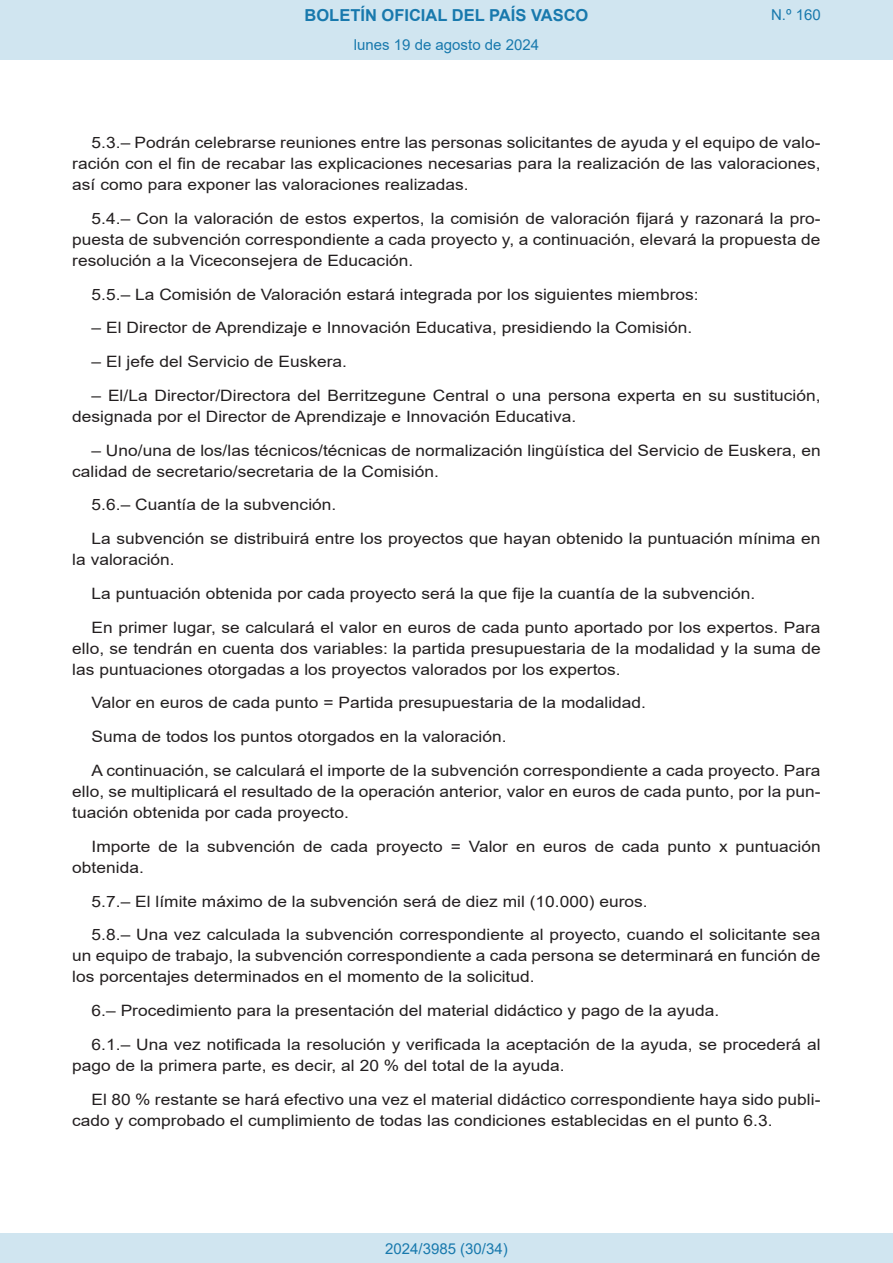
<style>
.page{position:relative;width:893px;height:1263px;background:#fff}
.page>*{position:absolute;margin:0;border:0;box-sizing:border-box;transform-origin:0 0}
.t1{font:700 16.5px "Arial";color:#1879ad}
.BOPVDetalle{font:15.6px/21px "Arial";color:#231f20;scale:1.11 1}
.Paginacion_Centro{font:15px "Arial";color:#1879ad}
</style>
<div class="page">
<div style="left:0;top:0;width:893px;height:60px;background:#d0e5f0"></div>
<div style="left:0;top:1233px;width:893px;height:30px;background:#d0e5f0"></div>
<p class="t1" style="left:305px;top:3px;width:285px">BOLETÍN OFICIAL DEL PAÍS VASCO</p>
<p class="Paginacion_Centro" style="left:354px;top:35px;width:187px">lunes 19 de agosto de 2024</p>
<p class="Paginacion_Centro" style="left:771px;top:5px;width:51px">N.º 160</p>
<p class="BOPVDetalle" style="left:72px;top:132px;width:676px;text-align:justify;text-indent:19px">5.3.– Podrán celebrarse reuniones entre las personas solicitantes de ayuda y el equipo de valo&shy;ración con el fin de recabar las explicaciones necesarias para la realización de las valoraciones, así como para exponer las valoraciones realizadas.</p>
<p class="BOPVDetalle" style="left:72px;top:208px;width:676px;text-align:justify;text-indent:19px">5.4.– Con la valoración de estos expertos, la comisión de valoración fijará y razonará la pro&shy;puesta de subvención correspondiente a cada proyecto y, a continuación, elevará la propuesta de resolución a la Viceconsejera de Educación.</p>
<p class="BOPVDetalle" style="left:92px;top:284px;width:548px">5.5.– La Comisión de Valoración estará integrada por los siguientes miembros:</p>
<p class="BOPVDetalle" style="left:92px;top:317px;width:543px">– El Director de Aprendizaje e Innovación Educativa, presidiendo la Comisión.</p>
<p class="BOPVDetalle" style="left:92px;top:351px;width:232px">– El jefe del Servicio de Euskera.</p>
<p class="BOPVDetalle" style="left:72px;top:385px;width:676px;text-indent:19px">– El/La Director/Directora del Berritzegune Central o una persona experta en su sustitución, designada por el Director de Aprendizaje e Innovación Educativa.</p>
<p class="BOPVDetalle" style="left:72px;top:440px;width:676px;text-indent:19px">– Uno/una de los/las técnicos/técnicas de normalización lingüística del Servicio de Euskera, en calidad de secretario/secretaria de la Comisión.</p>
<p class="BOPVDetalle" style="left:92px;top:494px;width:222px">5.6.– Cuantía de la subvención.</p>
<p class="BOPVDetalle" style="left:72px;top:528px;width:676px;text-indent:19px">La subvención se distribuirá entre los proyectos que hayan obtenido la puntuación mínima en la valoración.</p>
<p class="BOPVDetalle" style="left:92px;top:583px;width:599px">La puntuación obtenida por cada proyecto será la que fije la cuantía de la subvención.</p>
<p class="BOPVDetalle" style="left:72px;top:617px;width:676px;text-align:justify;text-indent:19px">En primer lugar, se calculará el valor en euros de cada punto aportado por los expertos. Para ello, se tendrán en cuenta dos variables: la partida presupuestaria de la modalidad y la suma de las puntuaciones otorgadas a los proyectos valorados por los expertos.</p>
<p class="BOPVDetalle" style="left:92px;top:692px;width:501px">Valor en euros de cada punto = Partida presupuestaria de la modalidad.</p>
<p class="BOPVDetalle" style="left:92px;top:726px;width:375px">Suma de todos los puntos otorgados en la valoración.</p>
<p class="BOPVDetalle" style="left:72px;top:760px;width:676px;text-align:justify;text-indent:19px">A continuación, se calculará el importe de la subvención correspondiente a cada proyecto. Para ello, se multiplicará el resultado de la operación anterior, valor en euros de cada punto, por la pun&shy;tuación obtenida por cada proyecto.</p>
<p class="BOPVDetalle" style="left:72px;top:836px;width:676px;text-indent:19px">Importe de la subvención de cada proyecto = Valor en euros de cada punto x puntuación obtenida.</p>
<p class="BOPVDetalle" style="left:92px;top:890px;width:503px">5.7.– El límite máximo de la subvención será de diez mil (10.000) euros.</p>
<p class="BOPVDetalle" style="left:72px;top:924px;width:676px;text-align:justify;text-indent:19px">5.8.– Una vez calculada la subvención correspondiente al proyecto, cuando el solicitante sea un equipo de trabajo, la subvención correspondiente a cada persona se determinará en función de los porcentajes determinados en el momento de la solicitud.</p>
<p class="BOPVDetalle" style="left:92px;top:1000px;width:567px">6.– Procedimiento para la presentación del material didáctico y pago de la ayuda.</p>
<p class="BOPVDetalle" style="left:72px;top:1034px;width:676px;text-indent:19px">6.1.– Una vez notificada la resolución y verificada la aceptación de la ayuda, se procederá al pago de la primera parte, es decir, al 20 % del total de la ayuda.</p>
<p class="BOPVDetalle" style="left:72px;top:1088px;width:676px;text-indent:19px">El 80 % restante se hará efectivo una vez el material didáctico correspondiente haya sido publi&shy;cado y comprobado el cumplimiento de todas las condiciones establecidas en el punto 6.3.</p>
<p class="Paginacion_Centro" style="left:385px;top:1238px;width:124px">2024/3985 (30/34)</p>
</div>
